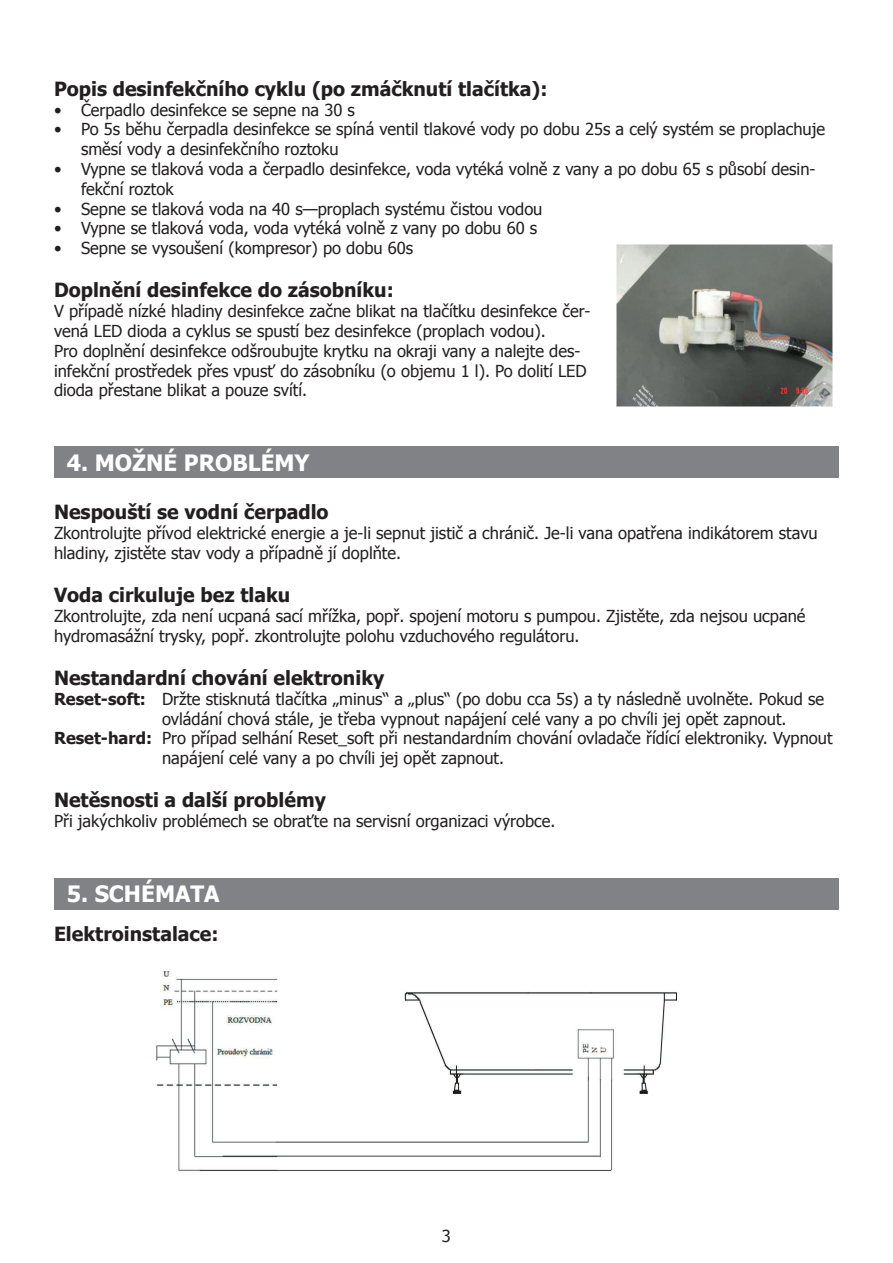
<style>
.page{position:relative;width:893px;height:1263px;background:#fff}
.page>*{position:absolute;margin:0;border:0;box-sizing:border-box;transform-origin:0 0}
.t1{font:700 22.5px "Tahoma";color:#fff}
.t2{font:700 19.5px "Tahoma";color:#231f20}
.t3{font:16.5px/19.8px "Tahoma";color:#231f20}
.s1{font-weight:700}
</style>
<div class="page">
<img style="left:617px;top:244px;width:215px;height:162px">
<div style="left:54px;top:446px;width:785px;height:32px;background:#808285"></div>
<div style="left:54px;top:878px;width:785px;height:32px;background:#808285"></div>
<img style="left:156px;top:971px;width:521px;height:200px">
<p class="t2" style="left:54px;top:75px;width:495px">Popis desinfekčního cyklu (po zmáčknutí tlačítka):</p>
<p class="t3" style="left:54px;top:99px;width:302px">• Čerpadlo desinfekce se sepne na 30 s</p>
<p class="t3" style="left:81px;top:119px;width:746px;text-indent:-27px">• Po 5s běhu čerpadla desinfekce se spíná ventil tlakové vody po dobu 25s a celý systém se proplachuje směsí vody a desinfekčního roztoku</p>
<p class="t3" style="left:81px;top:158px;width:736px;text-indent:-27px">• Vypne se tlaková voda a čerpadlo desinfekce, voda vytéká volně z vany a po dobu 65 s působí desin&shy;fekční roztok</p>
<p class="t3" style="left:54px;top:198px;width:490px">• Sepne se tlaková voda na 40 s—proplach systému čistou vodou</p>
<p class="t3" style="left:54px;top:218px;width:485px">• Vypne se tlaková voda, voda vytéká volně z vany po dobu 60 s</p>
<p class="t3" style="left:54px;top:237px;width:361px">• Sepne se vysoušení (kompresor) po dobu 60s</p>
<p class="t2" style="left:54px;top:277px;width:341px">Doplnění desinfekce do zásobníku:</p>
<p class="t3" style="left:54px;top:300px;width:538px">V případě nízké hladiny desinfekce začne blikat na tlačítku desinfekce čer&shy;vená LED dioda a cyklus se spustí bez desinfekce (proplach vodou).<br>Pro doplnění desinfekce odšroubujte krytku na okraji vany a nalejte des&shy;infekční prostředek přes vpusť do zásobníku (o objemu 1 l). Po dolití LED dioda přestane blikat a pouze svítí.</p>
<h1 class="t1" style="left:67px;top:447px;width:244px">4. MOŽNÉ PROBLÉMY</h1>
<p class="t2" style="left:54px;top:499px;width:276px">Nespouští se vodní čerpadlo</p>
<p class="t3" style="left:54px;top:523px;width:765px">Zkontrolujte přívod elektrické energie a je-li sepnut jistič a chránič. Je-li vana opatřena indikátorem stavu hladiny, zjistěte stav vody a případně jí doplňte.</p>
<p class="t2" style="left:54px;top:581px;width:238px">Voda cirkuluje bez tlaku</p>
<p class="t3" style="left:54px;top:605px;width:753px">Zkontrolujte, zda není ucpaná sací mřížka, popř. spojení motoru s pumpou. Zjistěte, zda nejsou ucpané hydromasážní trysky, popř. zkontrolujte polohu vzduchového regulátoru.</p>
<p class="t2" style="left:54px;top:664px;width:332px">Nestandardní chování elektroniky</p>
<p class="t3" style="left:54px;top:688px;width:772px"><span class="s1">Reset-soft:</span> Držte stisknutá tlačítka „minus“ a „plus“ (po dobu cca 5s) a ty následně uvolněte. Pokud se</p>
<p class="t3" style="left:162px;top:708px;width:626px">ovládání chová stále, je třeba vypnout napájení celé vany a po chvíli jej opět zapnout.</p>
<p class="t3" style="left:54px;top:728px;width:780px"><span class="s1">Reset-hard:</span> Pro případ selhání Reset_soft při nestandardním chování ovladače řídící elektroniky. Vypnout</p>
<p class="t3" style="left:162px;top:748px;width:344px">napájení celé vany a po chvíli jej opět zapnout.</p>
<p class="t2" style="left:54px;top:787px;width:273px">Netěsnosti a další problémy</p>
<p class="t3" style="left:54px;top:811px;width:503px">Při jakýchkoliv problémech se obraťte na servisní organizaci výrobce.</p>
<h1 class="t1" style="left:67px;top:878px;width:154px">5. SCHÉMATA</h1>
<p class="t2" style="left:54px;top:920px;width:166px">Elektroinstalace:</p>
<p class="t3" style="left:442px;top:1225px;width:11px">3</p>
</div>
